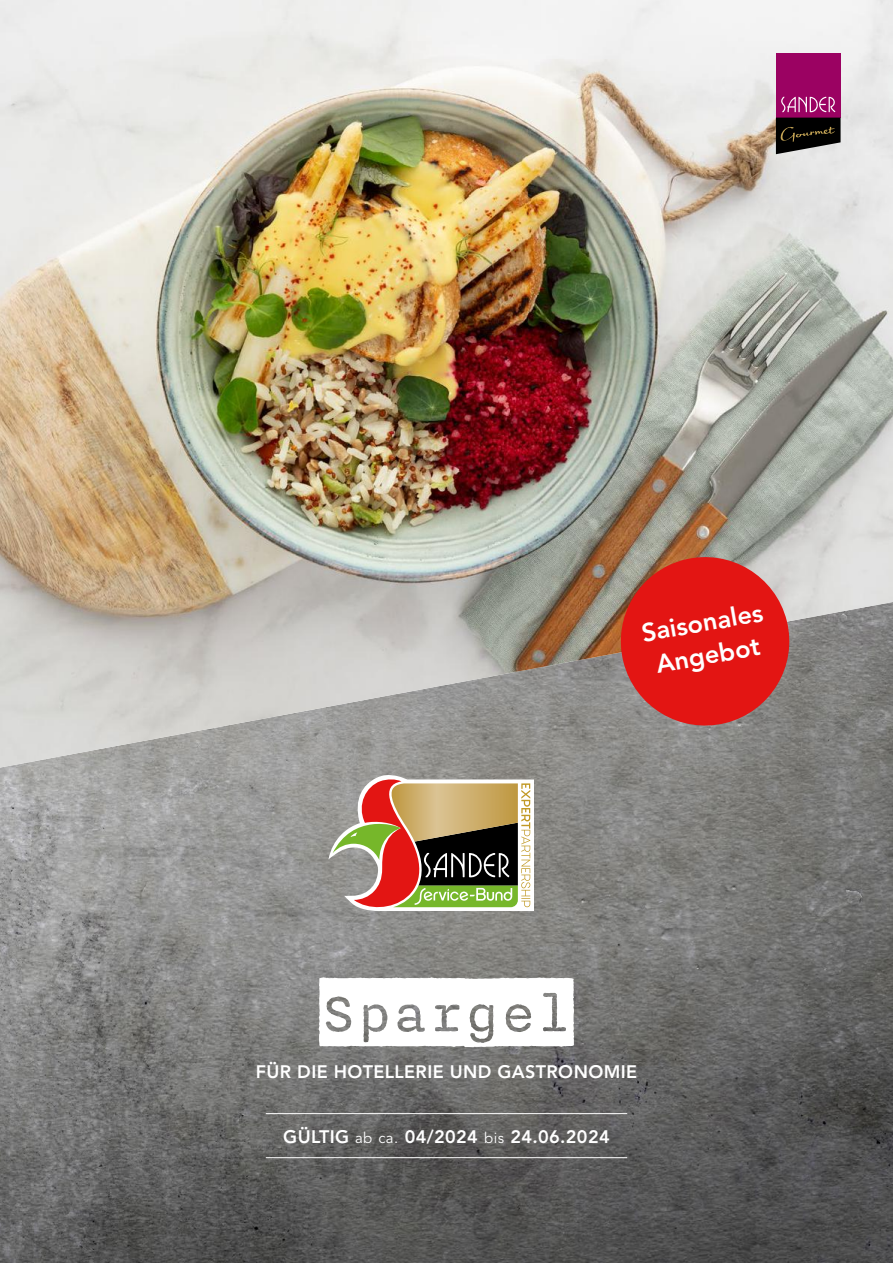
<style>
.page{position:relative;width:893px;height:1263px;background:#fff}
.page>*{position:absolute;margin:0;border:0;box-sizing:border-box;transform-origin:0 0}
.t1{font:60px "Nitti Typewriter Cameo";color:#fff}
.t2{font:800 25.5px/33px "Avenir LT Std";color:#fff;text-align:center}
.t3{font:800 18px "Avenir LT Std";letter-spacing:.02em;color:#fff}
.s1{font-weight:400;font-size:15px}
</style>
<div class="page">
<img style="left:0;top:767px;width:893px;height:496px">
<img style="left:0;top:0;width:893px;height:767px">
<div style="left:776px;top:53px;width:65px;height:65px;background:#9b0262"></div>
<svg style="left:776px;top:97px;width:65px;height:57px"></svg>
<svg style="left:328px;top:775px;width:206px;height:136px;background:#a48869"></svg>
<hr style="left:266px;top:1113px;width:361px;height:1px;background:#fff">
<hr style="left:266px;top:1157px;width:361px;height:1px;background:#fff">
<svg style="left:612px;top:548px;width:186px;height:186px;background:#ca423e"></svg>
<h2 class="t2" style="left:639px;top:617px;width:124px;rotate:-10deg">Saisonales<br>Angebot</h2>
<h1 class="t1" style="left:320px;top:972px;width:253px">SPARGEL</h1>
<p class="t3" style="left:256px;top:1061px;width:383px">FÜR DIE HOTELLERIE UND GASTRONOMIE</p>
<p class="t3" style="left:283px;top:1126px;width:328px">GÜLTIG <span class="s1">ab ca.</span> 04/2024 <span class="s1">bis</span> 24.06.2024</p>
</div>
